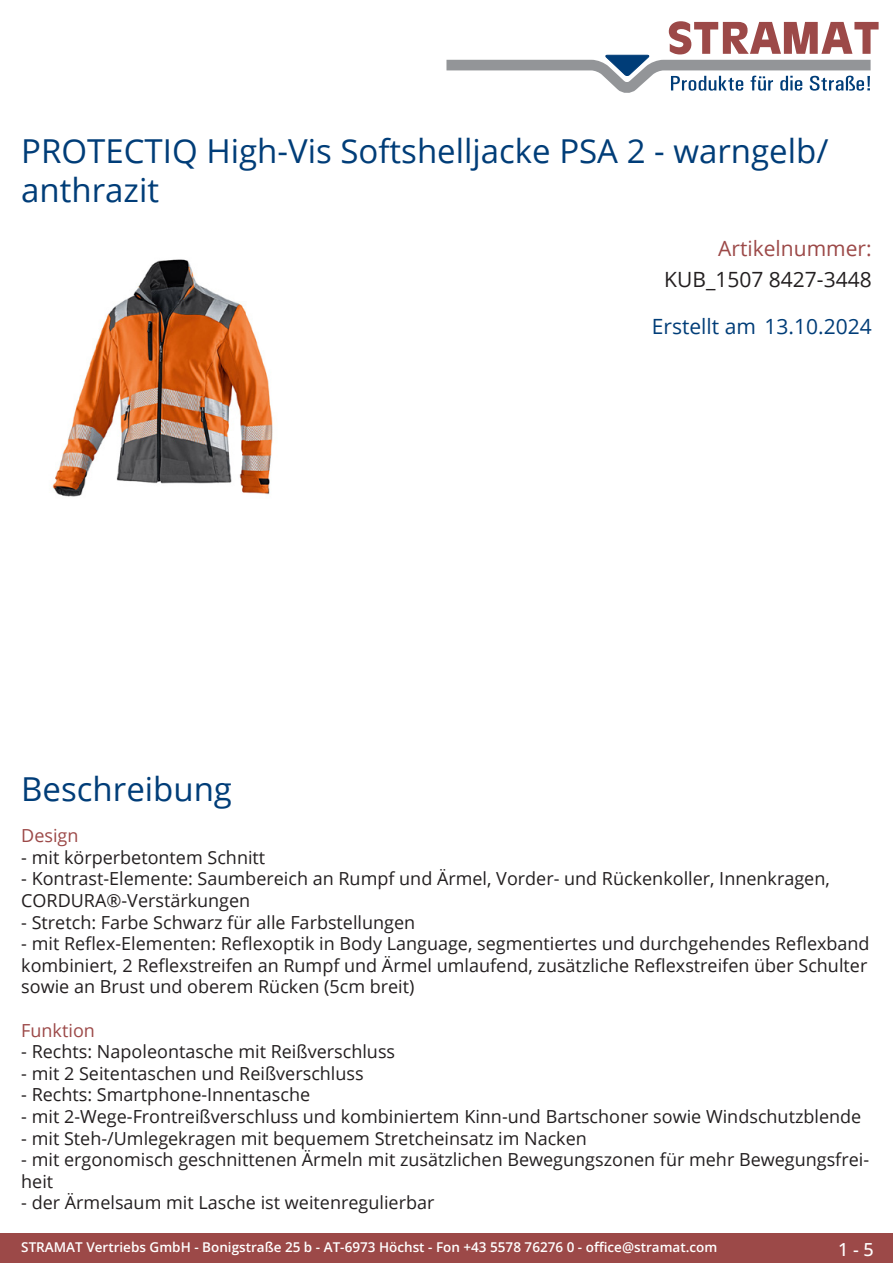
<style>
.page{position:relative;width:893px;height:1263px;background:#fff}
.page>*{position:absolute;margin:0;border:0;box-sizing:border-box;transform-origin:0 0}
.Produkttitel{font:33px/39.6px "Open Sans";color:#003d78}
.Erstellungsdatum{font:21px "Open Sans";color:#003d78}
.TechDaten_Inhalt{font:21px "Open Sans";color:#231f20}
.TechDaten_Überschrif{font:21px "Open Sans";color:#9c4948}
.Beschreibung_Text{font:18px/21.6px "Open Sans";color:#231f20}
.Beschreibung_Text-2{font:18px "Open Sans";color:#9c4948}
.t1{font:500 18px "Open Sans";color:#fff}
.t2{font:600 13.5px "Open Sans";color:#fff}
</style>
<div class="page">
<div style="left:0;top:1233px;width:893px;height:30px;background:#9c4948"></div>
<svg style="left:446px;top:21px;width:433px;height:72px"></svg>
<img style="left:52px;top:259px;width:221px;height:238px">
<p class="Produkttitel" style="left:21px;top:130px;width:809px">PROTECTIQ High-Vis Softshelljacke PSA 2 - warngelb/ anthrazit</p>
<p class="TechDaten_Überschrif" style="left:718px;top:234px;width:155px">Artikelnummer:</p>
<p class="TechDaten_Inhalt" style="left:664px;top:265px;width:209px">KUB_1507 8427-3448</p>
<p class="Erstellungsdatum" style="left:652px;top:312px;width:221px">Erstellt am 13.10.2024</p>
<p class="Produkttitel" style="left:21px;top:768px;width:212px">Beschreibung</p>
<p class="Beschreibung_Text-2" style="left:21px;top:823px;width:59px">Design</p>
<p class="Beschreibung_Text" style="left:21px;top:846px;width:246px">- mit körperbetontem Schnitt</p>
<p class="Beschreibung_Text" style="left:21px;top:867px;width:810px">- Kontrast-Elemente: Saumbereich an Rumpf und Ärmel, Vorder- und Rückenkoller, Innenkragen,<br>CORDURA®-Verstärkungen</p>
<p class="Beschreibung_Text" style="left:21px;top:911px;width:396px">- Stretch: Farbe Schwarz für alle Farbstellungen</p>
<p class="Beschreibung_Text" style="left:21px;top:932px;width:850px">- mit Reflex-Elementen: Reflexoptik in Body Language, segmentiertes und durchgehendes Reflexband kombiniert, 2 Reflexstreifen an Rumpf und Ärmel umlaufend, zusätzliche Reflexstreifen über Schulter sowie an Brust und oberem Rücken (5cm breit)</p>
<p class="Beschreibung_Text-2" style="left:21px;top:1018px;width:75px">Funktion</p>
<p class="Beschreibung_Text" style="left:21px;top:1040px;width:375px">- Rechts: Napoleontasche mit Reißverschluss</p>
<p class="Beschreibung_Text" style="left:21px;top:1062px;width:344px">- mit 2 Seitentaschen und Reißverschluss</p>
<p class="Beschreibung_Text" style="left:21px;top:1083px;width:290px">- Rechts: Smartphone-Innentasche</p>
<p class="Beschreibung_Text" style="left:21px;top:1105px;width:841px">- mit 2-Wege-Frontreißverschluss und kombiniertem Kinn-und Bartschoner sowie Windschutzblende</p>
<p class="Beschreibung_Text" style="left:21px;top:1127px;width:567px">- mit Steh-/Umlegekragen mit bequemem Stretcheinsatz im Nacken</p>
<p class="Beschreibung_Text" style="left:21px;top:1148px;width:848px">- mit ergonomisch geschnittenen Ärmeln mit zusätzlichen Bewegungszonen für mehr Bewegungsfrei&shy;heit</p>
<p class="Beschreibung_Text" style="left:21px;top:1191px;width:415px">- der Ärmelsaum mit Lasche ist weitenregulierbar</p>
<p class="t2" style="left:21px;top:1238px;width:698px">STRAMAT Vertriebs GmbH - Bonigstraße 25 b - AT-6973 Höchst - Fon +43 5578 76276 0 - office@stramat.com</p>
<p class="t1" style="left:838px;top:1237px;width:37px">1 - 5</p>
</div>
